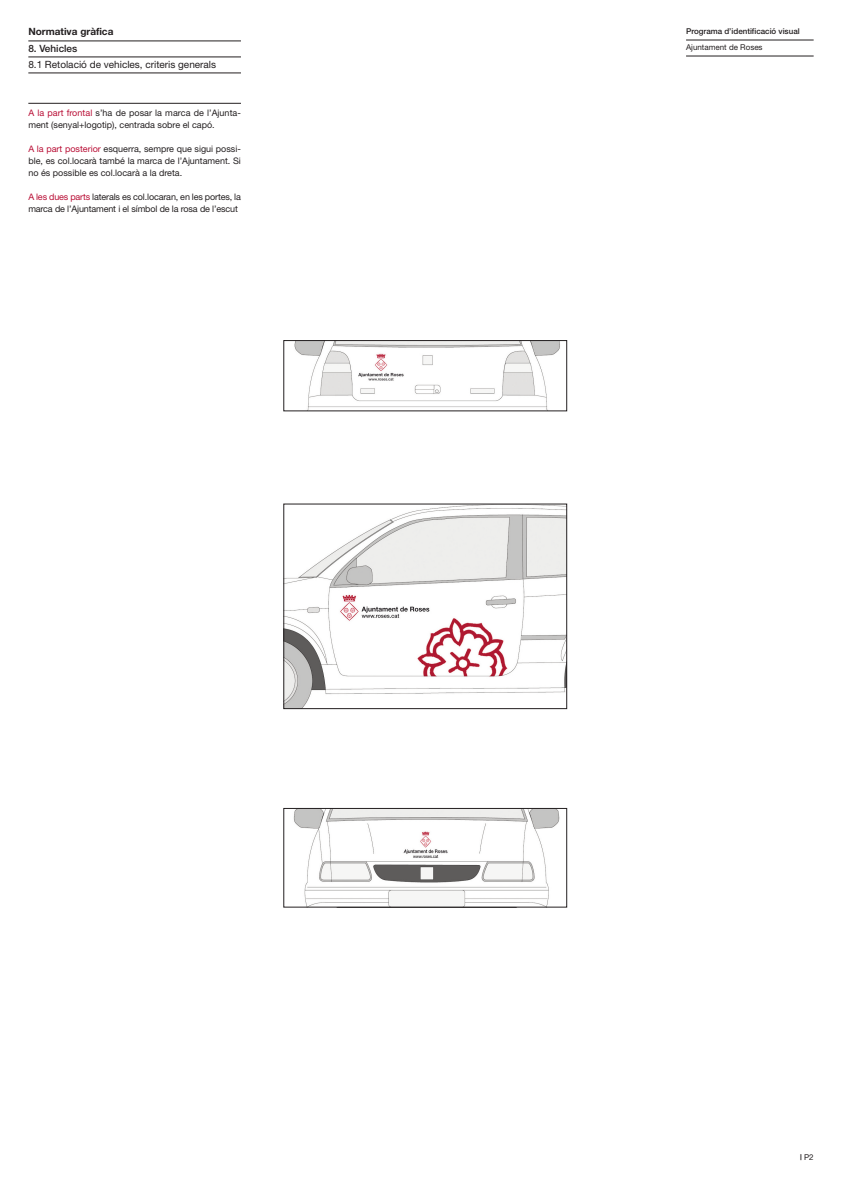
<style>
.page{position:relative;width:842px;height:1191px;background:#fff}
.page>*{position:absolute;margin:0;border:0;box-sizing:border-box;transform-origin:0 0}
.t1{font:10px "Helvetica Neue";color:#231f20}
.t2{font:700 10px "Helvetica Neue";color:#231f20}
.t3{font:500 10px "Helvetica Neue";color:#231f20}
.t4{font:9px/12px "Helvetica Neue";color:#231f20}
.t5{font:500 8px "Helvetica Neue";color:#231f20}
.t6{font:8px "Helvetica Neue";color:#231f20}
.s1{color:#b90f36}
.s2{font-weight:700}
</style>
<div class="page">
<hr style="left:28px;top:41px;width:213px;height:1px;background:#231f20">
<hr style="left:28px;top:57px;width:213px;height:1px;background:#231f20">
<hr style="left:28px;top:73px;width:213px;height:1px;background:#231f20">
<hr style="left:28px;top:103px;width:213px;height:1px;background:#231f20">
<hr style="left:686px;top:40px;width:128px;height:1px;background:#231f20">
<hr style="left:686px;top:56px;width:128px;height:1px;background:#231f20">
<img style="left:293px;top:810px;width:267px;height:95px">
<div style="left:283px;top:808px;width:284px;height:99px;border:1px solid #231f20"></div>
<img style="left:285px;top:506px;width:280px;height:201px">
<div style="left:283px;top:504px;width:284px;height:205px;border:1px solid #231f20"></div>
<img style="left:294px;top:342px;width:266px;height:67px">
<div style="left:283px;top:340px;width:284px;height:71px;border:1px solid #231f20"></div>
<p class="t2" style="left:28px;top:28px;width:87px">Normativa gràfica</p>
<p class="t3" style="left:28px;top:44px;width:51px">8. Vehicles</p>
<p class="t1" style="left:28px;top:60px;width:189px">8.1 Retolació de vehicles, criteris generals</p>
<p class="t4" style="left:28px;top:107px;width:214px"><span class="s1">A la part frontal</span> s’ha de posar la marca de l’Ajunta&shy;ment (senyal+logotip), centrada sobre el capó.</p>
<p class="t4" style="left:28px;top:143px;width:214px;text-align:justify"><span class="s1">A la part posterior</span> esquerra, sempre que sigui possi&shy;ble, es col.locarà també la marca de l’Ajuntament. Si no és possible es col.locarà a la dreta.</p>
<p class="t4" style="left:28px;top:191px;width:214px"><span class="s1">A les dues parts</span> laterals es col.locaran, en les portes, la marca de l’Ajuntament i el símbol de la rosa de l’escut</p>
<p class="t5" style="left:686px;top:28px;width:115px">Programa d’identificació visual</p>
<p class="t6" style="left:686px;top:44px;width:78px">Ajuntament de Roses</p>
<p class="t6" style="left:800px;top:1154px;width:15px"><span class="s2">|</span> P2</p>
</div>
